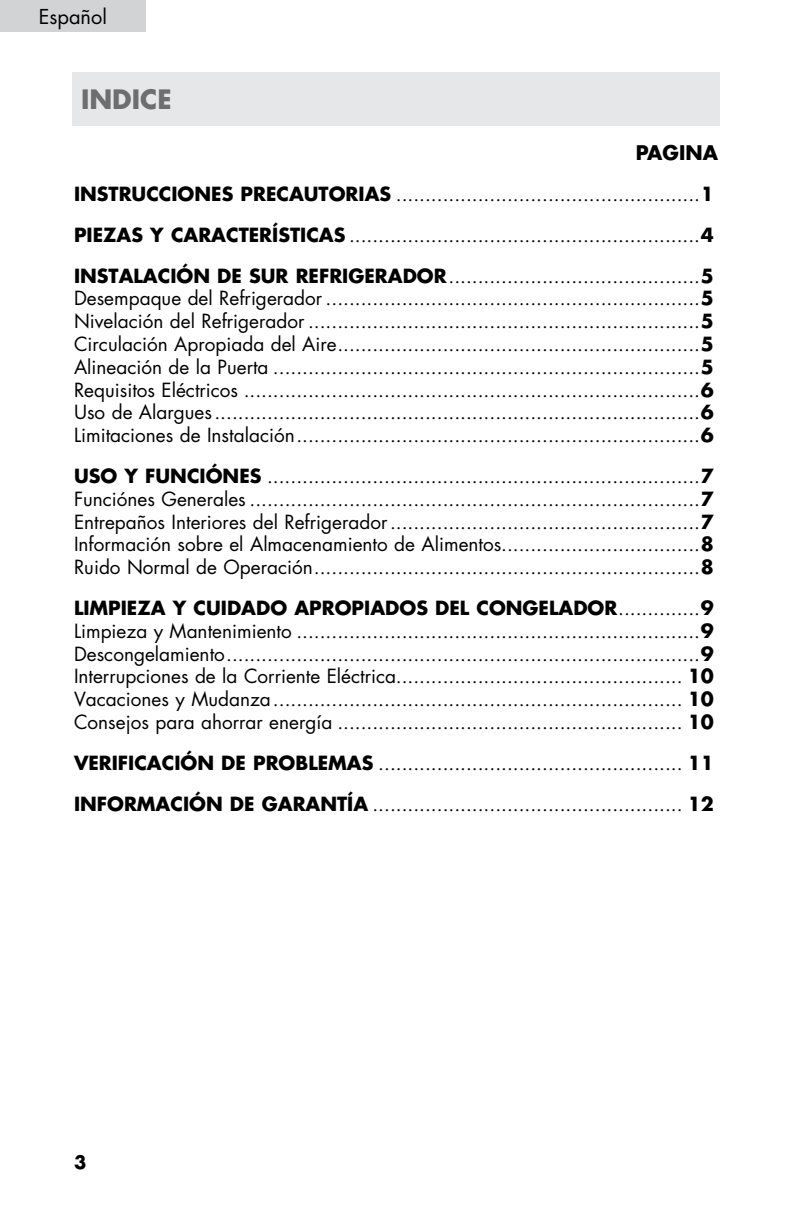
<style>
.page{position:relative;width:792px;height:1224px;background:#fff}
.page>*{position:absolute;margin:0;border:0;box-sizing:border-box;transform-origin:0 0}
.t1{font:700 26px "Futura Std";color:#6d6e71}
.t2{font:20px "Futura Std";color:#000}
.t3{font:700 19.6px "Futura Std";color:#000}
.t4{font:19px/22.8px "Futura Std";color:#000;text-align:justify}
.t5{font:700 19px "Futura Std";color:#000}
.t6{font:700 18px "Futura Std";color:#000}
.s1{font-weight:700}
</style>
<div class="page">
<div style="left:0;top:0;width:146px;height:32px;background:#d1d3d4"></div>
<div style="left:72px;top:72px;width:648px;height:53px;background:#e6e7e8"></div>
<p class="t2" style="left:39px;top:4px;width:70px">Español</p>
<h1 class="t1" style="left:81px;top:82px;width:89px">INDICE</h1>
<p class="t3" style="left:636px;top:140px;width:84px">PAGINA</p>
<p class="t4" style="left:74px;top:174px;width:641px;line-height:40.8px;text-indent:148px"><span class="s1">S PRECAUTORIAS</span> ....................................................<span class="s1">1<br>PIEZAS Y CARACTERÍSTICAS</span> ............................................................<span class="s1">4<br>INSTALACIÓN DE SUR REFRIGERADOR</span>...........................................<span class="s1">5</span></p>
<p class="t4" style="left:74px;top:287px;width:641px">Desempaque del Refrigerador ................................................................<span class="s1">5<br></span>Nivelación del Refrigerador ...................................................................<span class="s1">5<br></span>Circulación Apropiada del Aire..............................................................<span class="s1">5<br></span>Alineación de la Puerta .........................................................................<span class="s1">5<br></span>Requisitos Eléctricos ..............................................................................<span class="s1">6<br></span>Uso de Alargues...................................................................................<span class="s1">6<br></span>Limitaciones de Instalación.....................................................................<span class="s1">6</span></p>
<p class="t4" style="left:74px;top:465px;width:641px"><span class="s1">USO Y FUNCIÓNES</span> ..........................................................................<span class="s1">7<br></span>Funciónes Generales .............................................................................<span class="s1">7<br></span>Entrepaños Interiores del Refrigerador.....................................................<span class="s1">7<br></span>Información sobre el Almacenamiento de Alimentos..................................<span class="s1">8<br></span>Ruido Normal de Operación..................................................................<span class="s1">8</span></p>
<p class="t5" style="left:74px;top:595px;width:374px">LIMPIEZA Y CUIDADO APROPIADOS DEL</p>
<p class="t5" style="left:477px;top:595px;width:15px">CONGEL</p>
<p class="t5" style="left:74px;top:181px;width:119px">INSTRUCCIONE</p>
<p class="t4" style="left:74px;top:597px;width:641px;text-indent:484px"><span class="s1">ADOR</span>..............<span class="s1">9<br></span>Limpieza y Mantenimiento .....................................................................<span class="s1">9<br></span>Descongelamiento.................................................................................<span class="s1">9<br></span>Interrupciones de la Corriente Eléctrica................................................. <span class="s1">10<br></span>Vacaciones y Mudanza...................................................................... <span class="s1">10<br></span>Consejos para ahorrar energía ........................................................... <span class="s1">10</span></p>
<p class="t5" style="left:74px;top:750px;width:218px">VERIFICACIÓN DE PROBLE</p>
<p class="t4" style="left:74px;top:743px;width:641px;line-height:40.8px;text-align:right"><span class="s1">MAS</span> .................................................... <span class="s1">11<br>INFORMACIÓN DE GARANTÍA</span> ..................................................... <span class="s1">12</span></p>
<p class="t6" style="left:74px;top:1150px;width:14px">3</p>
</div>
